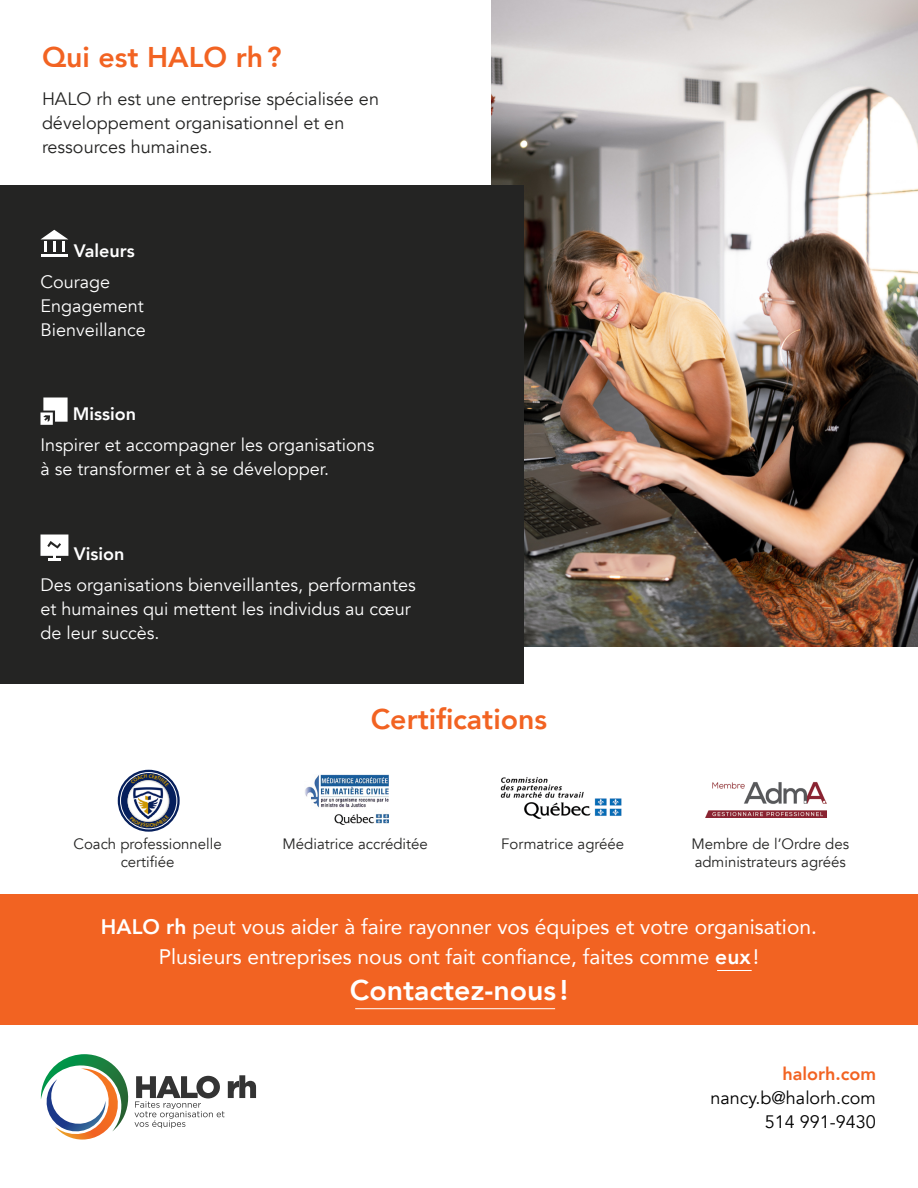
<style>
.page{position:relative;width:918px;height:1188px;background:#fff}
.page>*{position:absolute;margin:0;border:0;box-sizing:border-box;transform-origin:0 0}
.t1{font:800 28.5px "Avenir";color:#f26322}
.t2{font:800 28.5px "Avenir";color:#fff}
.t3{font:21px/30px "Avenir";color:#fff;text-align:center}
.t4{font:18px/24px "Avenir";color:#fff}
.t5{font:18px/24px "Avenir";color:#242423}
.t6{font:18px/24px "Avenir";color:#000;text-align:right}
.t7{font:800 18px "Avenir";color:#fff}
.t8{font:800 18px "Avenir";color:#f26322}
.t9{font:15px/18px "Avenir";color:#242423;text-align:center}
.s1{font-weight:800}
</style>
<div class="page">
<div style="left:0;top:894px;width:918px;height:131px;background:#f26322"></div>
<img style="left:491px;top:0;width:427px;height:647px">
<div style="left:0;top:185px;width:524px;height:499px;background:#242423"></div>
<hr style="left:42px;top:254px;width:26px;height:3px;background:#fff">
<svg style="left:40px;top:230px;width:28px;height:22px"></svg>
<svg style="left:40px;top:398px;width:28px;height:27px"></svg>
<svg style="left:40px;top:535px;width:28px;height:26px"></svg>
<svg style="left:118px;top:770px;width:62px;height:62px"></svg>
<div style="left:120px;top:772px;width:57px;height:57px;border:1px solid #fff;border-radius:50%"></div>
<img style="left:127px;top:780px;width:42px;height:42px;border-radius:21px">
<img style="left:305px;top:775px;width:84px;height:50px">
<img style="left:501px;top:777px;width:120px;height:42px">
<img style="left:705px;top:782px;width:121px;height:36px">
<svg style="left:41px;top:1054px;width:215px;height:86px"></svg>
<hr style="left:355px;top:1008px;width:200px;height:1px;background:#fff">
<hr style="left:717px;top:970px;width:35px;height:1px;background:#fff">
<svg style="left:130px;top:774px;width:39px;height:12px"></svg>
<svg style="left:130px;top:815px;width:39px;height:12px"></svg>
<h1 class="t1" style="left:42px;top:35px;width:241px">Qui est HALO rh?</h1>
<p class="t5" style="left:42px;top:87px;width:339px">HALO rh est une entreprise spécialisée en développement organisationnel et en ressources humaines.</p>
<p class="t7" style="left:74px;top:237px;width:63px">Valeurs</p>
<p class="t4" style="left:41px;top:270px;width:107px">Courage<br>Engagement<br>Bienveillance</p>
<p class="t7" style="left:73px;top:400px;width:65px">Mission</p>
<p class="t4" style="left:41px;top:433px;width:336px">Inspirer et accompagner les organisations à se transformer et à se développer.</p>
<p class="t7" style="left:74px;top:540px;width:52px">Vision</p>
<p class="t4" style="left:41px;top:573px;width:377px">Des organisations bienveillantes, performantes et humaines qui mettent les individus au cœur de leur succès.</p>
<h1 class="t1" style="left:371px;top:697px;width:178px">Certifications</h1>
<p class="t9" style="left:73px;top:835px;width:150px">Coach professionnelle certifiée</p>
<p class="t9" style="left:283px;top:835px;width:147px">Médiatrice accréditée</p>
<p class="t9" style="left:501px;top:835px;width:125px">Formatrice agréée</p>
<p class="t9" style="left:692px;top:835px;width:159px;text-align:left">Membre de l’Ordre des administrateurs agréés</p>
<p class="t3" style="left:101px;top:911px;width:718px"><span class="s1">HALO rh</span> peut vous aider à faire rayonner vos équipes et votre organisation.<br>Plusieurs entreprises nous ont fait confiance, faites comme <span class="s1">eux</span>!</p>
<h1 class="t2" style="left:350px;top:968px;width:220px">Contactez-nous !</h1>
<p class="t8" style="left:782px;top:1060px;width:95px">halorh.com</p>
<p class="t6" style="left:711px;top:1086px;width:167px">nancy.b@halorh.com<br>514 991-9430</p>
</div>
